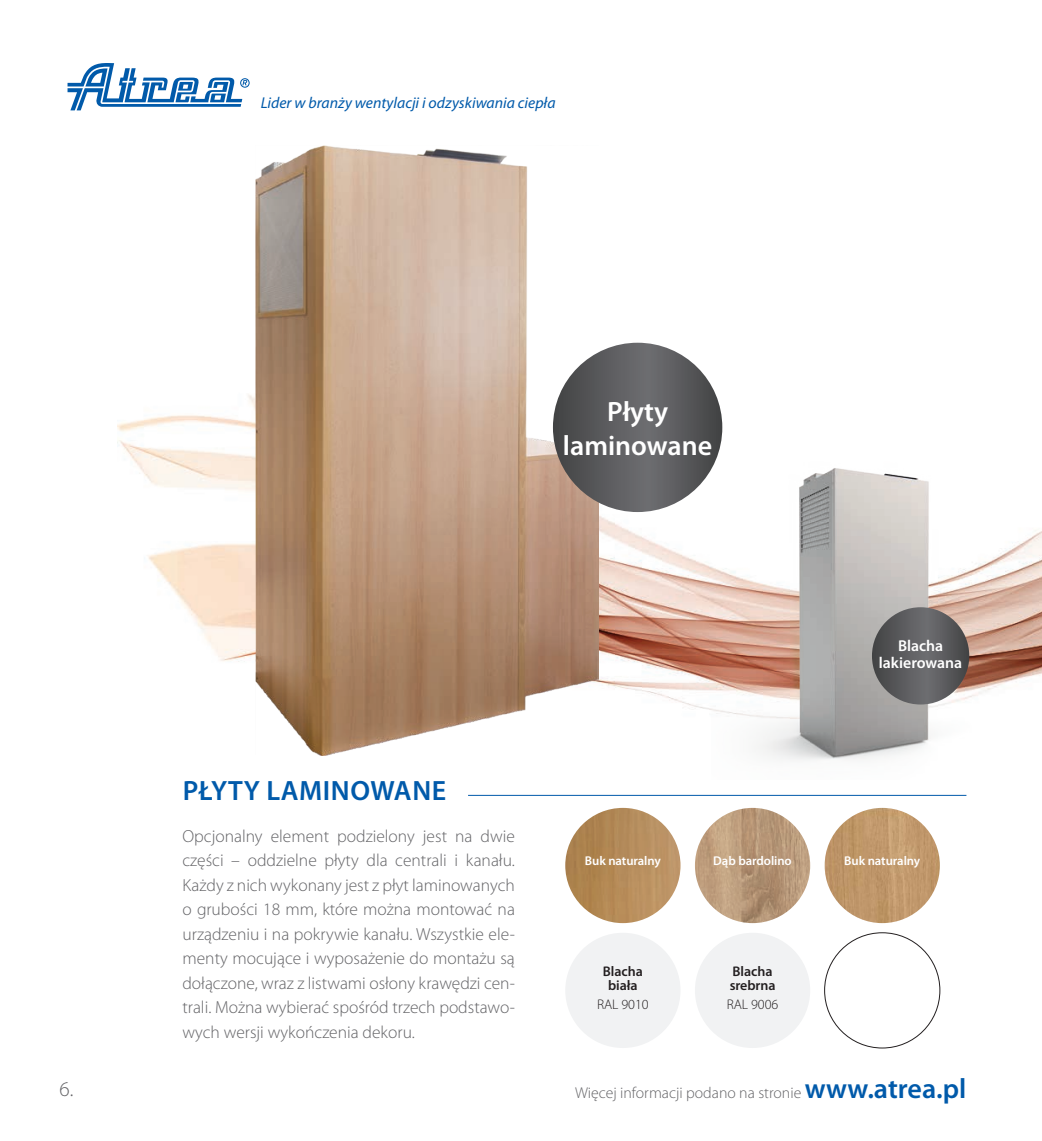
<style>
.page{position:relative;width:1042px;height:1141px;background:#fff}
.page>*{position:absolute;margin:0;border:0;box-sizing:border-box;transform-origin:0 0}
.t1{font:600 28px "Myriad Pro";letter-spacing:.02em;color:#015aaa}
.t2{font:600 28px/33.6px "Myriad Pro";color:#fff;text-align:center}
.t3{font:300 21px "Myriad Pro";color:#636366}
.t4{font:300 17.5px/24.5px "Myriad Pro";color:#636366;text-align:justify}
.t5{font:300 15.75px "Myriad Pro";color:#636366}
.t6{font:italic 15.75px "Myriad Pro";color:#015aaa}
.t7{font:600 15.75px/17.5px "Myriad Pro";color:#fff;text-align:center}
.t8{font:600 14px "Myriad Pro";letter-spacing:-.005em;color:#231f20}
.t9{font:300 14px "Myriad Pro";letter-spacing:-.005em;color:#231f20}
.t10{font:600 12.78px "Myriad Pro";letter-spacing:-.005em;color:#fff}
.s1{font-weight:600;font-size:28px;color:#015aaa}
</style>
<div class="page">
<img style="left:565px;top:808px;width:115px;height:115px;border-radius:58px">
<img style="left:695px;top:808px;width:115px;height:115px;border-radius:58px">
<img style="left:824px;top:808px;width:116px;height:115px;border-radius:58px">
<img style="left:118px;top:245px;width:605px;height:465px">
<svg style="left:68px;top:63px;width:182px;height:47px"></svg>
<hr style="left:468px;top:795px;width:498px;height:1px;background:#015aaa">
<div style="left:565px;top:933px;width:115px;height:115px;background:#f1f2f3;border-radius:50%"></div>
<div style="left:695px;top:933px;width:115px;height:115px;background:#f1f2f3;border-radius:50%"></div>
<img style="left:711px;top:438px;width:331px;height:323px">
<svg style="left:872px;top:607px;width:97px;height:98px;background:#5c5c5e"></svg>
<img style="left:256px;top:145px;width:342px;height:610px">
<svg style="left:553px;top:343px;width:169px;height:169px;background:#5b5b5e"></svg>
<p class="t6" style="left:261px;top:95px;width:296px">Lider w branży wentylacji i odzyskiwania ciepła</p>
<p class="t3" style="left:60px;top:1078px;width:15px">6.</p>
<p class="t2" style="left:563px;top:395px;width:151px">Płyty laminowane</p>
<p class="t1" style="left:183px;top:775px;width:265px">PŁYTY LAMINOWANE</p>
<p class="t4" style="left:182px;top:824px;width:334px">Opcjonalny element podzielony jest na dwie części – oddzielne płyty dla centrali i kanału.<br>Każdy z nich wykonany jest z płyt laminowanych o grubości 18 mm, które można montować na urządzeniu i na pokrywie kanału. Wszystkie ele&shy;menty mocujące i wyposażenie do montażu są dołączone, wraz z listwami osłony krawędzi cen&shy;trali. Można wybierać spośród trzech podstawo&shy;wych wersji wykończenia dekoru.</p>
<p class="t7" style="left:879px;top:637px;width:85px">Blacha lakierowana</p>
<p class="t10" style="left:585px;top:853px;width:78px">Buk naturalny</p>
<p class="t8" style="left:603px;top:964px;width:41px">Blacha</p>
<p class="t8" style="left:608px;top:978px;width:31px">biała</p>
<p class="t9" style="left:597px;top:997px;width:53px">RAL 9010</p>
<p class="t10" style="left:713px;top:853px;width:80px">Dąb bardolino</p>
<p class="t10" style="left:844px;top:853px;width:78px">Buk naturalny</p>
<p class="t8" style="left:732px;top:964px;width:41px">Blacha</p>
<p class="t8" style="left:729px;top:978px;width:47px">srebrna</p>
<p class="t9" style="left:727px;top:997px;width:53px">RAL 9006</p>
<p class="t5" style="left:575px;top:1084px;width:393px">Więcej informacji podano na stronie <span class="s1">www.atrea.pl</span></p>
</div>
